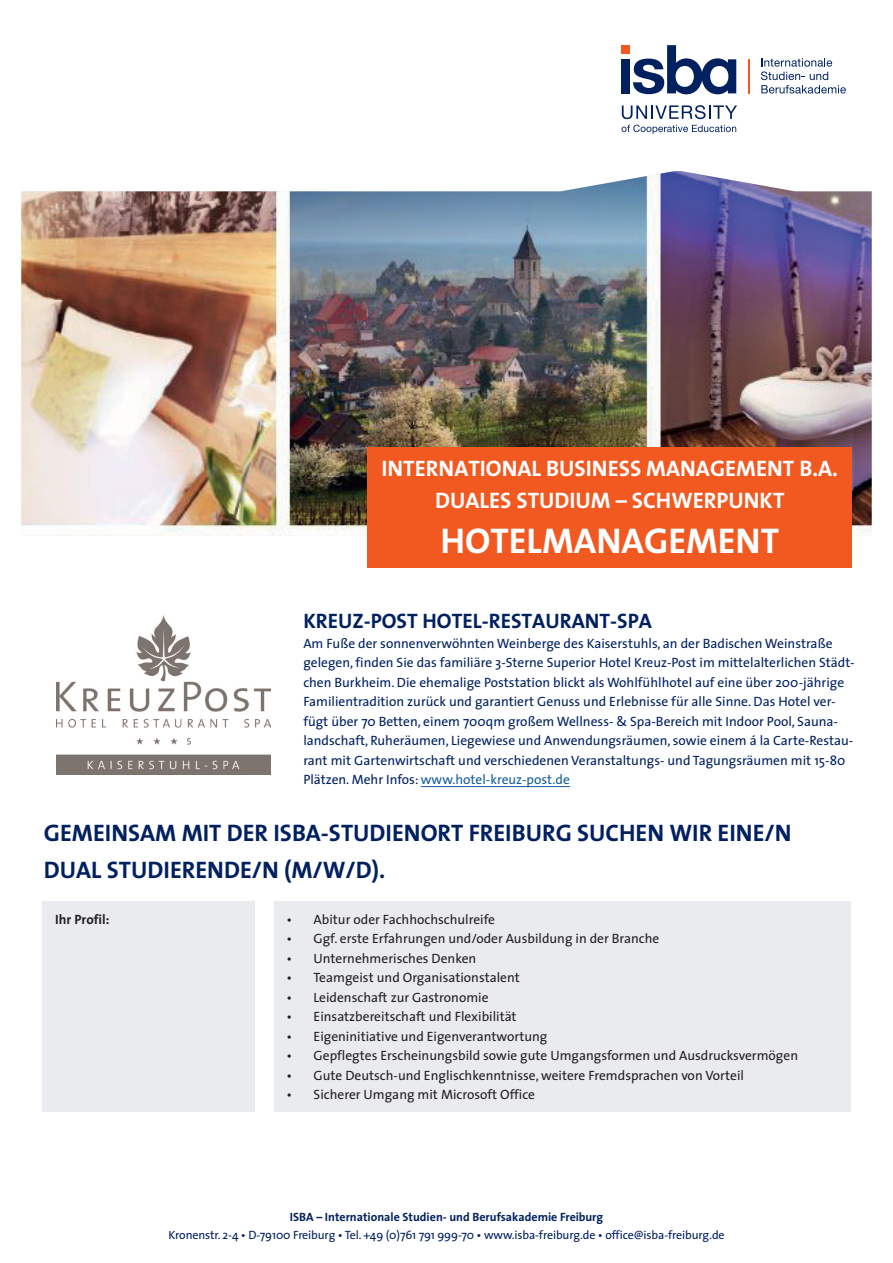
<style>
.page{position:relative;width:893px;height:1263px;background:#fff}
.page>*{position:absolute;margin:0;border:0;box-sizing:border-box;transform-origin:0 0}
.t1{font:700 36px "The Sans";color:#fff}
.t2{font:700 24px/37.5px "The Sans";color:#012060}
.t3{font:700 22.5px/31.5px "The Sans";color:#fff;text-align:center}
.t4{font:700 21px "The Sans";color:#012060}
.t5{font:13.5px/19.5px "The Sans Plain";color:#012060}
.t6{font:13.5px "The Sans Plain";color:#231f20}
.t7{font:700 13.5px "The Sans";color:#231f20}
.t8{font:12px "The Sans Plain";letter-spacing:-.01em;color:#012060}
.t9{font:700 12px "The Sans";color:#012060}
.s1{color:#175d9e}
</style>
<div class="page">
<hr style="left:421px;top:786px;width:149px;height:1px;background:#175d9e">
<img style="left:21px;top:171px;width:851px;height:365px">
<hr style="left:748px;top:59px;width:2px;height:35px;background:#f15921">
<div style="left:622px;top:59px;width:8px;height:34px;background:#012060"></div>
<div style="left:621px;top:45px;width:9px;height:9px;background:#f15921"></div>
<svg style="left:633px;top:45px;width:103px;height:49px"></svg>
<svg style="left:761px;top:58px;width:85px;height:36px"></svg>
<svg style="left:622px;top:105px;width:115px;height:14px"></svg>
<svg style="left:622px;top:125px;width:114px;height:9px"></svg>
<div style="left:43px;top:901px;width:212px;height:211px;background:#e9ebee"></div>
<div style="left:367px;top:447px;width:485px;height:120px;background:#f15921"></div>
<img style="left:57px;top:615px;width:214px;height:160px">
<div style="left:274px;top:901px;width:576px;height:211px;background:#e9ebee"></div>
<h3 class="t3" style="left:381px;top:455px;width:458px">INTERNATIONAL BUSINESS MANAGEMENT B.A.<br>DUALES STUDIUM – SCHWERPUNKT</h3>
<h1 class="t1" style="left:440px;top:525px;width:340px">HOTELMANAGEMENT</h1>
<h3 class="t4" style="left:303px;top:612px;width:350px">KREUZ-POST HOTEL-RESTAURANT-SPA</h3>
<p class="t5" style="left:303px;top:634px;width:553px">Am Fuße der sonnenverwöhnten Weinberge des Kaiserstuhls, an der Badischen Weinstraße gelegen, finden Sie das familiäre 3-Sterne Superior Hotel Kreuz-Post im mittelalterlichen Städt&shy;chen Burkheim. Die ehemalige Poststation blickt als Wohlfühlhotel auf eine über 200-jährige Familientradition zurück und garantiert Genuss und Erlebnisse für alle Sinne. Das Hotel ver&shy;fügt über 70 Betten, einem 700qm großem Wellness- &amp; Spa-Bereich mit Indoor Pool, Sauna&shy;landschaft, Ruheräumen, Liegewiese und Anwendungsräumen, sowie einem á la Carte-Restau&shy;rant mit Gartenwirtschaft und verschiedenen Veranstaltungs- und Tagungsräumen mit 15-80<br>Plätzen. Mehr Infos: <span class="s1">www.hotel-kreuz-post.de</span></p>
<h2 class="t2" style="left:44px;top:816px;width:749px">GEMEINSAM MIT DER ISBA-STUDIENORT FREIBURG SUCHEN WIR EINE/N<br>DUAL STUDIERENDE/N (M/W/D).</h2>
<p class="t6" style="left:287px;top:912px;width:210px">• Abitur oder Fachhochschulreife</p>
<p class="t6" style="left:287px;top:932px;width:374px">• Ggf. erste Erfahrungen und/oder Ausbildung in der Branche</p>
<p class="t6" style="left:287px;top:951px;width:191px">• Unternehmerisches Denken</p>
<p class="t6" style="left:287px;top:971px;width:235px">• Teamgeist und Organisationstalent</p>
<p class="t6" style="left:287px;top:990px;width:203px">• Leidenschaft zur Gastronomie</p>
<p class="t6" style="left:287px;top:1010px;width:232px">• Einsatzbereitschaft und Flexibilität</p>
<p class="t6" style="left:287px;top:1029px;width:262px">• Eigeninitiative und Eigenverantwortung</p>
<p class="t6" style="left:287px;top:1049px;width:513px">• Gepflegtes Erscheinungsbild sowie gute Umgangsformen und Ausdrucksvermögen</p>
<p class="t6" style="left:287px;top:1068px;width:459px">• Gute Deutsch-und Englischkenntnisse, weitere Fremdsprachen von Vorteil</p>
<p class="t6" style="left:287px;top:1088px;width:250px">• Sicherer Umgang mit Microsoft Office</p>
<p class="t7" style="left:55px;top:913px;width:56px">Ihr Profil:</p>
<p class="t9" style="left:290px;top:1211px;width:315px">ISBA – Internationale Studien- und Berufsakademie Freiburg</p>
<p class="t8" style="left:168px;top:1228px;width:558px">Kronenstr. 2-4 • D-79100 Freiburg • Tel. +49 (0)761 791 999-70 • www.isba-freiburg.de • office@isba-freiburg.de</p>
</div>
